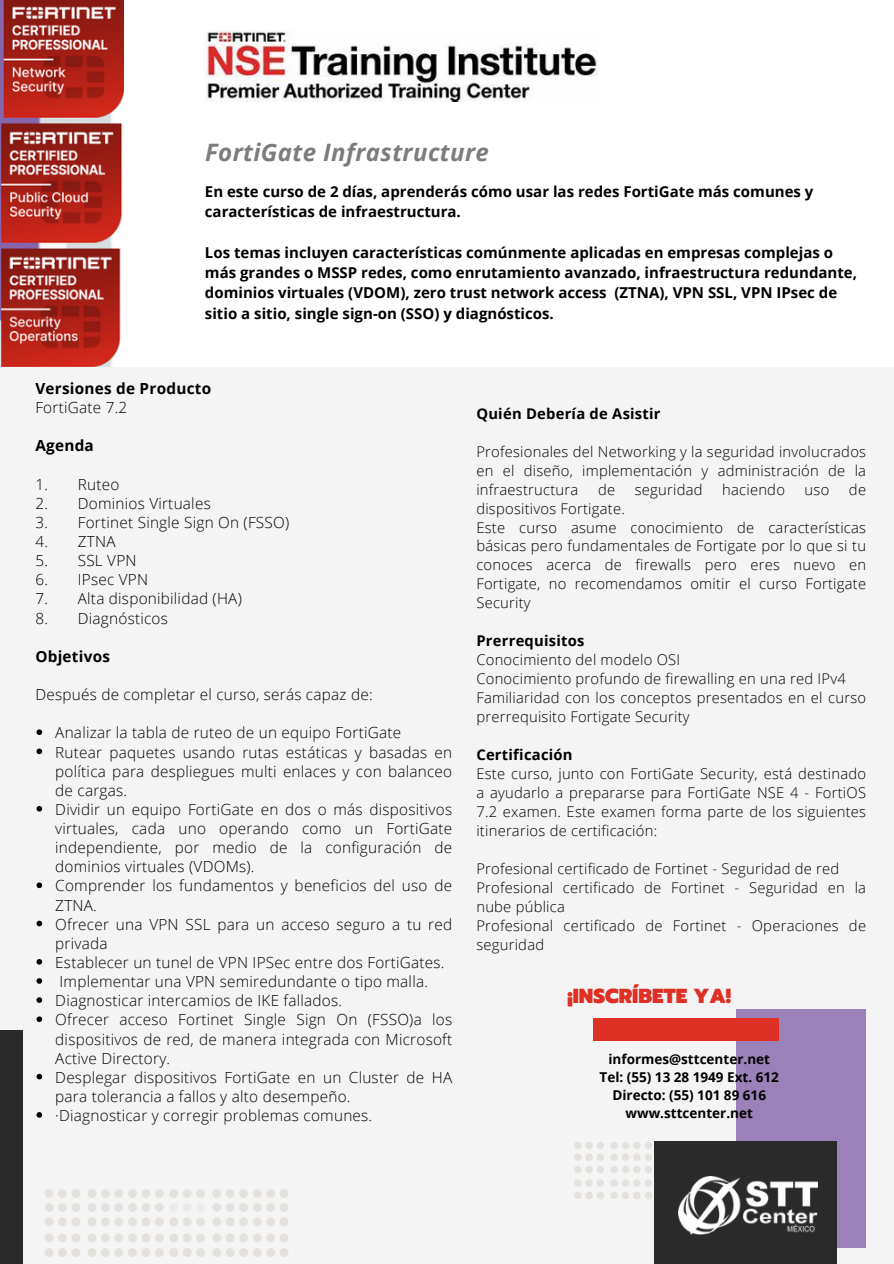
<style>
.page{position:relative;width:894px;height:1264px;background:#fff}
.page>*{position:absolute;margin:0;border:0;box-sizing:border-box;transform-origin:0 0}
.t1{font:italic 700 24px "Open Sans";letter-spacing:.015em;color:#7c7c7c}
.t2{font:900 20.25px "Prompt";color:#df3025}
.t3{font:300 15.3px/19.2px "Open Sans";letter-spacing:.015em;color:#000;text-align:justify}
.t4{font:700 15.3px "Open Sans";letter-spacing:.015em;color:#000}
.t5{font:700 15px/20.2px "Open Sans";color:#000}
.t6{font:300 14.7px/18.9px "Open Sans";letter-spacing:.015em;color:#000;text-align:justify}
.t7{font:700 14.7px "Open Sans";letter-spacing:.015em;color:#000}
.t8{font:700 13.5px "Open Sans";color:#000}
</style>
<div class="page">
<img style="left:0;top:0;width:123px;height:367px">
<div style="left:0;top:367px;width:893px;height:896px;background:#f4f4f4"></div>
<div style="left:736px;top:1009px;width:129px;height:238px;background:#9b81b9"></div>
<div style="left:593px;top:1018px;width:185px;height:23px;background:#df3025"></div>
<img style="left:205px;top:31px;width:392px;height:71px">
<svg style="left:574px;top:1142px;width:30px;height:31px"></svg>
<svg style="left:574px;top:1179px;width:30px;height:20px"></svg>
<svg style="left:610px;top:1142px;width:42px;height:31px"></svg>
<svg style="left:610px;top:1179px;width:42px;height:20px"></svg>
<div style="left:654px;top:1141px;width:182px;height:122px;background:#2a2a2a"></div>
<img style="left:678px;top:1176px;width:139px;height:58px">
<svg style="left:45px;top:1189px;width:35px;height:22px"></svg>
<svg style="left:45px;top:1217px;width:35px;height:9px"></svg>
<svg style="left:45px;top:1234px;width:35px;height:8px"></svg>
<svg style="left:45px;top:1248px;width:35px;height:8px"></svg>
<svg style="left:88px;top:1189px;width:117px;height:22px"></svg>
<svg style="left:212px;top:1189px;width:76px;height:22px"></svg>
<svg style="left:88px;top:1217px;width:117px;height:9px"></svg>
<svg style="left:212px;top:1217px;width:76px;height:9px"></svg>
<svg style="left:88px;top:1234px;width:117px;height:8px"></svg>
<svg style="left:212px;top:1234px;width:76px;height:8px"></svg>
<svg style="left:88px;top:1248px;width:117px;height:8px"></svg>
<svg style="left:212px;top:1248px;width:76px;height:8px"></svg>
<div style="left:0;top:1029px;width:23px;height:234px;background:#2a2a2a"></div>
<svg style="left:36px;top:729px;width:6px;height:6px"></svg>
<svg style="left:36px;top:748px;width:6px;height:6px"></svg>
<svg style="left:36px;top:806px;width:6px;height:5px"></svg>
<svg style="left:36px;top:882px;width:6px;height:6px"></svg>
<svg style="left:36px;top:920px;width:6px;height:6px"></svg>
<svg style="left:36px;top:959px;width:6px;height:5px"></svg>
<svg style="left:36px;top:978px;width:6px;height:5px"></svg>
<svg style="left:36px;top:997px;width:6px;height:5px"></svg>
<svg style="left:36px;top:1016px;width:6px;height:6px"></svg>
<svg style="left:36px;top:1073px;width:6px;height:6px"></svg>
<svg style="left:36px;top:1112px;width:6px;height:5px"></svg>
<p class="t1" style="left:205px;top:135px;width:285px">FortiGate Infrastructure</p>
<p class="t5" style="left:205px;top:181px;width:610px">En este curso de 2 días, aprenderás cómo usar las redes FortiGate más comunes y características de infraestructura.</p>
<p class="t5" style="left:205px;top:242px;width:653px">Los temas incluyen características comúnmente aplicadas en empresas complejas o más grandes o MSSP redes, como enrutamiento avanzado, infraestructura redundante, dominios virtuales (VDOM), zero trust network access (ZTNA), VPN SSL, VPN IPsec de sitio a sitio, single sign-on (SSO) y diagnósticos.</p>
<p class="t4" style="left:35px;top:377px;width:177px">Versiones de Producto</p>
<p class="t3" style="left:35px;top:397px;width:93px">FortiGate 7.2</p>
<p class="t4" style="left:35px;top:435px;width:60px">Agenda</p>
<p class="t3" style="left:35px;top:474px;width:85px">1. Ruteo</p>
<p class="t3" style="left:35px;top:493px;width:177px">2. Dominios Virtuales</p>
<p class="t3" style="left:35px;top:512px;width:255px">3. Fortinet Single Sign On (FSSO)</p>
<p class="t3" style="left:35px;top:531px;width:82px">4. ZTNA</p>
<p class="t3" style="left:35px;top:550px;width:103px">5. SSL VPN</p>
<p class="t3" style="left:35px;top:570px;width:114px">6. IPsec VPN</p>
<p class="t3" style="left:35px;top:589px;width:208px">7. Alta disponibilidad (HA)</p>
<p class="t3" style="left:35px;top:608px;width:134px">8. Diagnósticos</p>
<p class="t4" style="left:35px;top:645px;width:76px">Objetivos</p>
<p class="t3" style="left:35px;top:684px;width:339px">Después de completar el curso, serás capaz de:</p>
<p class="t3" style="left:55px;top:723px;width:347px">Analizar la tabla de ruteo de un equipo FortiGate</p>
<p class="t3" style="left:55px;top:742px;width:398px">Rutear paquetes usando rutas estáticas y basadas en política para despliegues multi enlaces y con balanceo de cargas.</p>
<p class="t3" style="left:55px;top:799px;width:398px">Dividir un equipo FortiGate en dos o más dispositivos virtuales, cada uno operando como un FortiGate independiente, por medio de la configuración de dominios virtuales (VDOMs).</p>
<p class="t3" style="left:55px;top:876px;width:398px">Comprender los fundamentos y beneficios del uso de<br>ZTNA.</p>
<p class="t3" style="left:55px;top:914px;width:398px">Ofrecer una VPN SSL para un acceso seguro a tu red privada</p>
<p class="t3" style="left:55px;top:952px;width:390px">Establecer un tunel de VPN IPSec entre dos FortiGates.</p>
<p class="t3" style="left:59px;top:971px;width:370px">Implementar una VPN semiredundante o tipo malla.</p>
<p class="t3" style="left:55px;top:990px;width:288px">Diagnosticar intercamios de IKE fallados.</p>
<p class="t3" style="left:55px;top:1009px;width:398px">Ofrecer acceso Fortinet Single Sign On (FSSO)a los dispositivos de red, de manera integrada con Microsoft Active Directory.</p>
<p class="t3" style="left:55px;top:1067px;width:398px">Desplegar dispositivos FortiGate en un Cluster de HA para tolerancia a fallos y alto desempeño.</p>
<p class="t3" style="left:55px;top:1105px;width:318px">·Diagnosticar y corregir problemas comunes.</p>
<p class="t7" style="left:476px;top:403px;width:186px">Quién Debería de Asistir</p>
<p class="t6" style="left:476px;top:441px;width:391px">Profesionales del Networking y la seguridad involucrados en el diseño, implementación y administración de la infraestructura</p>
<p class="t6" style="left:598px;top:479px;width:19px">de</p>
<p class="t6" style="left:634px;top:479px;width:69px">seguridad</p>
<p class="t6" style="left:722px;top:479px;width:64px">haciendo</p>
<p class="t6" style="left:804px;top:479px;width:26px">uso</p>
<p class="t6" style="left:848px;top:479px;width:19px">de</p>
<p class="t6" style="left:476px;top:498px;width:150px">dispositivos Fortigate.</p>
<p class="t6" style="left:476px;top:517px;width:391px">Este curso asume conocimiento de características básicas pero fundamentales de Fortigate por lo que si tu conoces acerca de firewalls pero eres nuevo en Fortigate, no recomendamos omitir el curso Fortigate Security</p>
<p class="t7" style="left:476px;top:630px;width:110px">Prerrequisitos</p>
<p class="t6" style="left:476px;top:650px;width:205px">Conocimiento del modelo OSI</p>
<p class="t6" style="left:476px;top:669px;width:371px">Conocimiento profundo de firewalling en una red IPv4</p>
<p class="t6" style="left:476px;top:688px;width:391px">Familiaridad con los conceptos presentados en el curso prerrequisito Fortigate Security</p>
<p class="t7" style="left:476px;top:744px;width:98px">Certificación</p>
<p class="t6" style="left:476px;top:764px;width:391px">Este curso, junto con FortiGate Security, está destinado a ayudarlo a prepararse para FortiGate NSE 4 - FortiOS 7.2 examen. Este examen forma parte de los siguientes itinerarios de certificación:</p>
<p class="t6" style="left:476px;top:859px;width:364px">Profesional certificado de Fortinet - Seguridad de red</p>
<p class="t6" style="left:476px;top:878px;width:391px">Profesional certificado de Fortinet - Seguridad en la nube pública</p>
<p class="t6" style="left:476px;top:915px;width:391px">Profesional certificado de Fortinet - Operaciones de seguridad</p>
<p class="t2" style="left:567px;top:980px;width:165px">¡INSCRÍBETE YA!</p>
<p class="t8" style="left:608px;top:1049px;width:163px">informes@sttcenter.net</p>
<p class="t8" style="left:599px;top:1067px;width:181px">Tel: (55) 13 28 1949 Ext. 612</p>
<p class="t8" style="left:612px;top:1085px;width:155px">Directo: (55) 101 89 616</p>
<p class="t8" style="left:625px;top:1103px;width:129px">www.sttcenter.net</p>
</div>
